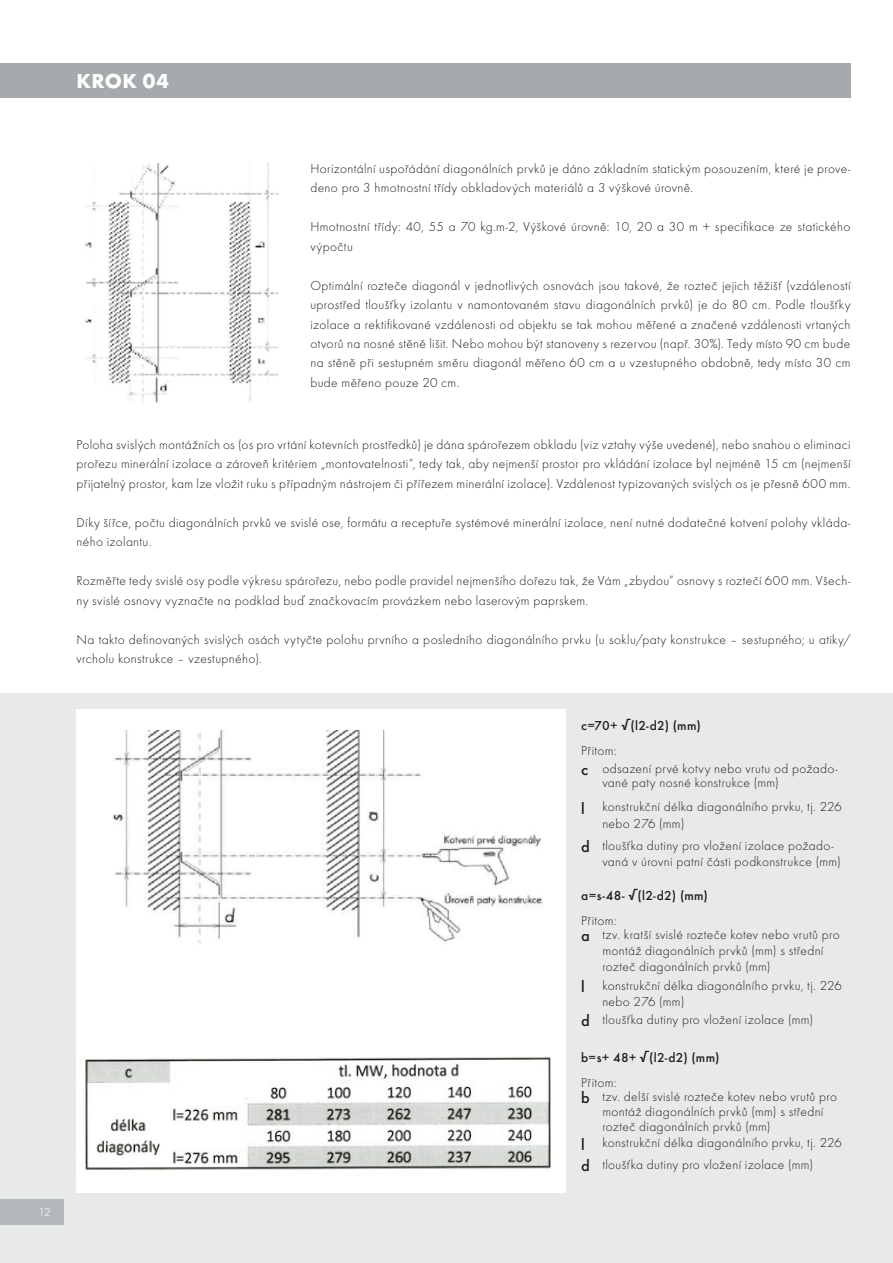
<style>
.page{position:relative;width:893px;height:1263px;background:#fff}
.page>*{position:absolute;margin:0;border:0;box-sizing:border-box;transform-origin:0 0}
.t1{font:700 21px "Futura TOT";letter-spacing:.02em;color:#fff}
.t2{font:13.5px/19.5px "Futura TOT Ligh";letter-spacing:.025em;color:#1d1d1b}
.t3{font:500 13.5px "Futura TOT";letter-spacing:.025em;color:#1d1d1b}
.t4{font:12px "Futura TOT";color:#fff}
.s1{font-family:"Futura TOT";font-weight:500;font-size:16.5px}
</style>
<div class="page">
<div style="left:0;top:693px;width:893px;height:570px;background:#e8eaea"></div>
<div style="left:77px;top:709px;width:489px;height:484px;background:#fff"></div>
<img style="left:84px;top:164px;width:194px;height:240px">
<img style="left:113px;top:730px;width:430px;height:213px">
<img style="left:83px;top:1056px;width:468px;height:114px">
<div style="left:0;top:64px;width:850px;height:34px;background:#a5aaad"></div>
<h1 class="t1" style="left:77px;top:68px;width:94px">KROK 04</h1>
<p class="t4" style="left:38px;top:1205px;width:14px">12</p>
<p class="t2" style="left:310px;top:158px;width:542px">Horizontální uspořádání diagonálních prvků je dáno základním statickým posouzením, které je prove&shy;deno pro 3 hmotnostní třídy obkladových materiálů a 3 výškové úrovně.</p>
<p class="t2" style="left:310px;top:217px;width:541px">Hmotnostní třídy: 40, 55 a 70 kg.m-2, Výškové úrovně: 10, 20 a 30 m + specifikace ze statického výpočtu</p>
<p class="t2" style="left:310px;top:275px;width:542px;text-align:justify">Optimální rozteče diagonál v jednotlivých osnovách jsou takové, že rozteč jejich těžišť (vzdáleností uprostřed tloušťky izolantu v namontovaném stavu diagonálních prvků) je do 80 cm. Podle tloušťky izolace a rektifikované vzdálenosti od objektu se tak mohou měřené a značené vzdálenosti vrtaných otvorů na nosné stěně lišit. Nebo mohou být stanoveny s rezervou (např. 30%). Tedy místo 90 cm bude na stěně při sestupném směru diagonál měřeno 60 cm a u vzestupného obdobně, tedy místo 30 cm bude měřeno pouze 20 cm.</p>
<p class="t2" style="left:77px;top:435px;width:775px;text-align:justify">Poloha svislých montážních os (os pro vrtání kotevních prostředků) je dána spárořezem obkladu (viz vztahy výše uvedené), nebo snahou o eliminaci prořezu minerální izolace a zároveň kritériem „montovatelnosti“, tedy tak, aby nejmenší prostor pro vkládání izolace byl nejméně 15 cm (nejmenší přijatelný prostor, kam lze vložit ruku s případným nástrojem či přířezem minerální izolace). Vzdálenost typizovaných svislých os je přesně 600 mm.</p>
<p class="t2" style="left:77px;top:513px;width:775px">Díky šířce, počtu diagonálních prvků ve svislé ose, formátu a receptuře systémové minerální izolace, není nutné dodatečné kotvení polohy vkláda&shy;ného izolantu.</p>
<p class="t2" style="left:77px;top:571px;width:775px">Rozměřte tedy svislé osy podle výkresu spárořezu, nebo podle pravidel nejmenšího dořezu tak, že Vám „zbydou“ osnovy s roztečí 600 mm. Všech&shy;ny svislé osnovy vyznačte na podklad buď značkovacím provázkem nebo laserovým paprskem.</p>
<p class="t2" style="left:77px;top:630px;width:775px">Na takto definovaných svislých osách vytyčte polohu prvního a posledního diagonálního prvku (u soklu/paty konstrukce – sestupného; u atiky/ vrcholu konstrukce – vzestupného).</p>
<p class="t3" style="left:581px;top:717px;width:121px">c=70+ √(l2-d2) (mm)</p>
<p class="t2" style="left:581px;top:741px;width:258px;line-height:18.3px">Přitom:<br><span class="s1">c</span> odsazení prvé kotvy nebo vrutu od požado-</p>
<p class="t2" style="left:581px;top:770px;width:262px;line-height:24.8px;text-indent:21px">vané paty nosné konstrukce (mm)<br><span class="s1">l</span> konstrukční délka diagonálního prvku, tj. 226</p>
<p class="t2" style="left:581px;top:812px;width:254px;line-height:22px;text-indent:21px">nebo 276 (mm)<br><span class="s1">d</span> tloušťka dutiny pro vložení izolace požado-</p>
<p class="t2" style="left:602px;top:852px;width:240px">vaná v úrovni patní části podkonstrukce (mm)</p>
<p class="t3" style="left:581px;top:888px;width:128px">a=s-48- √(l2-d2) (mm)</p>
<p class="t2" style="left:581px;top:913px;width:260px;line-height:14.1px">Přitom:<br><span class="s1">a</span> tzv. kratší svislé rozteče kotev nebo vrutů pro</p>
<p class="t2" style="left:602px;top:943px;width:223px;line-height:16.2px">montáž diagonálních prvků (mm) s střední rozteč diagonálních prvků (mm)</p>
<p class="t2" style="left:602px;top:977px;width:241px;line-height:16.2px;text-indent:-21px"><span class="s1">l</span> konstrukční délka diagonálního prvku, tj. 226 nebo 276 (mm)</p>
<p class="t2" style="left:581px;top:1010px;width:234px"><span class="s1">d</span> tloušťka dutiny pro vložení izolace (mm)</p>
<p class="t3" style="left:581px;top:1049px;width:140px">b=s+ 48+ √(l2-d2) (mm)</p>
<p class="t2" style="left:581px;top:1072px;width:37px">Přitom:</p>
<p class="t2" style="left:581px;top:1086px;width:257px"><span class="s1">b</span> tzv. delší svislé rozteče kotev nebo vrutů pro</p>
<p class="t2" style="left:602px;top:1101px;width:223px">montáž diagonálních prvků (mm) s střední</p>
<p class="t2" style="left:602px;top:1116px;width:170px">rozteč diagonálních prvků (mm)</p>
<p class="t2" style="left:581px;top:1132px;width:262px;line-height:21.3px"><span class="s1">l</span> konstrukční délka diagonálního prvku, tj. 226 <span class="s1">d</span> tloušťka dutiny pro vložení izolace (mm)</p>
</div>
